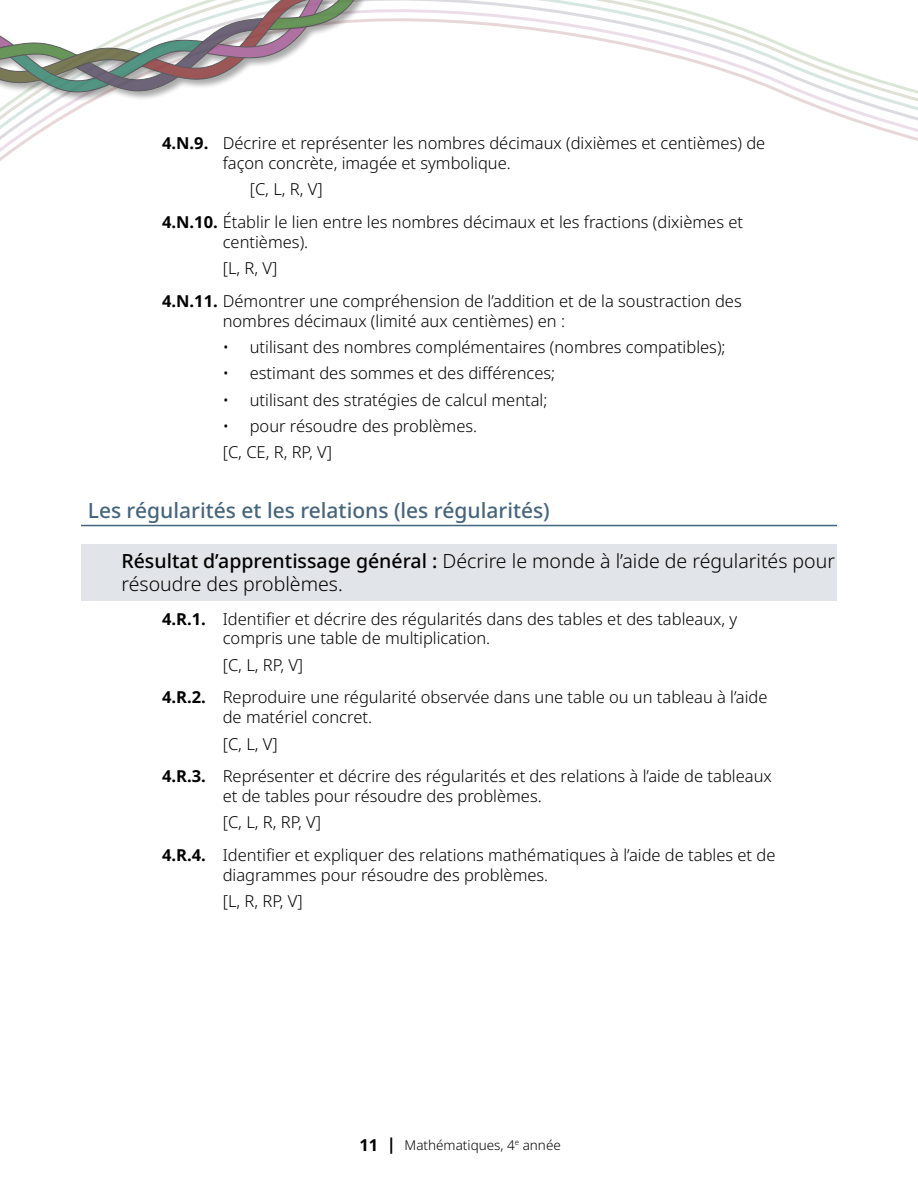
<style>
.page{position:relative;width:918px;height:1188px;background:#fff}
.page>*{position:absolute;margin:0;border:0;box-sizing:border-box;transform-origin:0 0}
.Header_Outcomes{font:500 21px "Noto Sans";color:#45657d}
.GLO{font:300 19.5px/23.4px "Noto Sans";color:#000}
.Learning_Outcome{font:300 16.5px/19.8px "Noto Sans";color:#000}
.Learning_Outcome_End{font:300 16.5px "Noto Sans";color:#000}
.t1{font:300 13.5px "Noto Sans";color:#000}
.s1{font-weight:700}
.s2{font-weight:500}
.s3{font-weight:700;font-size:16.5px}
</style>
<div class="page">
<svg style="left:0;top:0;width:918px;height:161px"></svg>
<div style="left:0;top:0;width:515px;height:102px;background:#000;opacity:.4"></div>
<svg style="left:0;top:0;width:407px;height:96px"></svg>
<hr style="left:81px;top:525px;width:756px;height:1px;background:#45657d">
<div style="left:81px;top:544px;width:756px;height:56px;background:#e1e4e8"></div>
<p class="Learning_Outcome" style="left:223px;top:134px;width:544px;text-indent:-61px"><span class="s1">4.N.9.</span> Décrire et représenter les nombres décimaux (dixièmes et centièmes) de façon concrète, imagée et symbolique.</p>
<p class="Learning_Outcome_End" style="left:250px;top:178px;width:74px">[C, L, R, V]</p>
<p class="Learning_Outcome" style="left:223px;top:213px;width:522px;text-indent:-61px"><span class="s1">4.N.10.</span> Établir le lien entre les nombres décimaux et les fractions (dixièmes et centièmes).</p>
<p class="Learning_Outcome_End" style="left:223px;top:257px;width:56px">[L, R, V]</p>
<p class="Learning_Outcome" style="left:223px;top:292px;width:521px;text-indent:-61px"><span class="s1">4.N.11.</span> Démontrer une compréhension de l’addition et de la soustraction des nombres décimaux (limité aux centièmes) en :</p>
<p class="Learning_Outcome" style="left:223px;top:338px;width:504px">• utilisant des nombres complémentaires (nombres compatibles);</p>
<p class="Learning_Outcome" style="left:223px;top:364px;width:334px">• estimant des sommes et des différences;</p>
<p class="Learning_Outcome" style="left:223px;top:390px;width:326px">• utilisant des stratégies de calcul mental;</p>
<p class="Learning_Outcome" style="left:223px;top:417px;width:256px">• pour résoudre des problèmes.</p>
<p class="Learning_Outcome_End" style="left:223px;top:441px;width:111px">[C, CE, R, RP, V]</p>
<h3 class="Header_Outcomes" style="left:88px;top:496px;width:464px">Les régularités et les relations (les régularités)</h3>
<h4 class="GLO" style="left:122px;top:550px;width:715px"><span class="s2">Résultat d’apprentissage général :</span> Décrire le monde à l’aide de régularités pour résoudre des problèmes.</h4>
<p class="Learning_Outcome" style="left:223px;top:609px;width:516px;text-indent:-61px"><span class="s1">4.R.1.</span> Identifier et décrire des régularités dans des tables et des tableaux, y compris une table de multiplication.</p>
<p class="Learning_Outcome_End" style="left:223px;top:653px;width:82px">[C, L, RP, V]</p>
<p class="Learning_Outcome" style="left:223px;top:688px;width:546px;text-indent:-61px"><span class="s1">4.R.2.</span> Reproduire une régularité observée dans une table ou un tableau à l’aide de matériel concret.</p>
<p class="Learning_Outcome_End" style="left:223px;top:732px;width:57px">[C, L, V]</p>
<p class="Learning_Outcome" style="left:223px;top:767px;width:551px;text-indent:-61px"><span class="s1">4.R.3.</span> Représenter et décrire des régularités et des relations à l’aide de tableaux et de tables pour résoudre des problèmes.</p>
<p class="Learning_Outcome_End" style="left:223px;top:811px;width:100px">[C, L, R, RP, V]</p>
<p class="Learning_Outcome" style="left:223px;top:846px;width:554px;text-indent:-61px"><span class="s1">4.R.4.</span> Identifier et expliquer des relations mathématiques à l’aide de tables et de diagrammes pour résoudre des problèmes.</p>
<p class="Learning_Outcome_End" style="left:223px;top:890px;width:82px">[L, R, RP, V]</p>
<p class="t1" style="left:359px;top:1135px;width:203px"><span class="s3">11 |</span> Mathématiques, 4<sup>e</sup> année</p>
</div>
